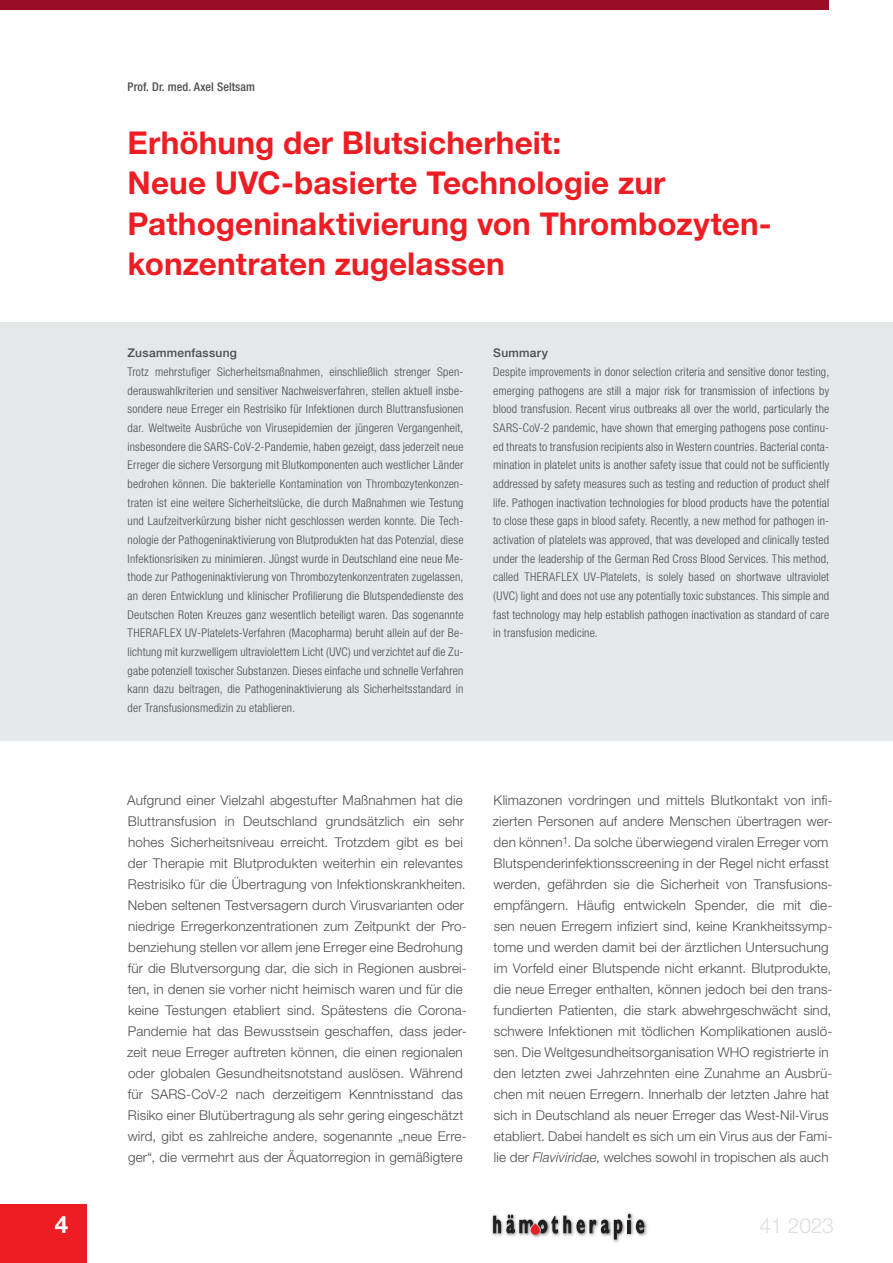
<style>
.page{position:relative;width:893px;height:1263px;background:#fff}
.page>*{position:absolute;margin:0;border:0;box-sizing:border-box;transform-origin:0 0}
.Titel___Variante1{font:700 31.5px/40.5px "Helvetica Neue LT Std";letter-spacing:.005em;color:#ee1d23}
.t1{font:700 24px "Helvetica Neue LT Std";color:#fff}
.t2{font:300 21px "Helvetica Neue LT Std";letter-spacing:-.01em;color:#dcdddf}
.Fließtext{font:300 13.5px/21px "Helvetica Neue LT Std";letter-spacing:.01em;color:#4b4c4d}
.Fließtext-2{font:300 condensed 12px/18.6px "Helvetica Neue LT Std";letter-spacing:.015em;color:#4b4c4d;text-align:justify}
.Autor_über_Titel{font:500 condensed 12px "Helvetica Neue LT Std";letter-spacing:.01em;color:#4b4c4d}
.Überschrift__Zusamme{font:500 12px "Helvetica Neue LT Std";letter-spacing:.02em;color:#4b4c4d}
.s1{font-style:italic}
</style>
<div class="page">
<div style="left:0;top:1204px;width:87px;height:59px;background:#ee1d23"></div>
<img style="left:491px;top:1213px;width:157px;height:30px">
<svg style="left:493px;top:1214px;width:151px;height:25px"></svg>
<div style="left:0;top:0;width:829px;height:10px;background:#990d25"></div>
<div style="left:0;top:322px;width:893px;height:419px;background:#e6e7e9"></div>
<p class="Autor_über_Titel" style="left:128px;top:79px;width:129px">Prof. Dr. med. Axel Seltsam</p>
<p class="Titel___Variante1" style="left:128px;top:122px;width:646px">Erhöhung der Blutsicherheit:<br>Neue UVC-basierte Technologie zur Pathogeninaktivierung von Thrombozyten&shy;konzentraten zugelassen</p>
<p class="Überschrift__Zusamme" style="left:128px;top:346px;width:111px">Zusammenfassung</p>
<p class="Fließtext-2" style="left:128px;top:362px;width:337px">Trotz mehrstufiger Sicherheitsmaßnahmen, einschließlich strenger Spen&shy;derauswahlkriterien und sensitiver Nachweisverfahren, stellen aktuell insbe&shy;sondere neue Erreger ein Restrisiko für Infektionen durch Bluttransfusionen dar. Weltweite Ausbrüche von Virusepidemien der jüngeren Vergangenheit, insbesondere die SARS-CoV-2-Pandemie, haben gezeigt, dass jederzeit neue Erreger die sichere Versorgung mit Blutkomponenten auch westlicher Länder bedrohen können. Die bakterielle Kontamination von Thrombozytenkonzen&shy;traten ist eine weitere Sicherheitslücke, die durch Maßnahmen wie Testung und Laufzeitverkürzung bisher nicht geschlossen werden konnte. Die Tech&shy;nologie der Pathogeninaktivierung von Blutprodukten hat das Potenzial, diese Infektionsrisiken zu minimieren. Jüngst wurde in Deutschland eine neue Me&shy;thode zur Pathogeninaktivierung von Thrombozytenkonzentraten zugelassen, an deren Entwicklung und klinischer Profilierung die Blutspendedienste des Deutschen Roten Kreuzes ganz wesentlich beteiligt waren. Das sogenannte THERAFLEX UV-Platelets-Verfahren (Macopharma) beruht allein auf der Be&shy;lichtung mit kurzwelligem ultraviolettem Licht (UVC) und verzichtet auf die Zu&shy;gabe potenziell toxischer Substanzen. Dieses einfache und schnelle Verfahren kann dazu beitragen, die Pathogeninaktivierung als Sicherheitsstandard in der Transfusionsmedizin zu etablieren.</p>
<p class="Überschrift__Zusamme" style="left:493px;top:346px;width:56px">Summary</p>
<p class="Fließtext-2" style="left:493px;top:362px;width:337px">Despite improvements in donor selection criteria and sensitive donor testing, emerging pathogens are still a major risk for transmission of infections by blood transfusion. Recent virus outbreaks all over the world, particularly the SARS-CoV-2 pandemic, have shown that emerging pathogens pose continu&shy;ed threats to transfusion recipients also in Western countries. Bacterial conta&shy;mination in platelet units is another safety issue that could not be sufficiently addressed by safety measures such as testing and reduction of product shelf life. Pathogen inactivation technologies for blood products have the potential to close these gaps in blood safety. Recently, a new method for pathogen in&shy;activation of platelets was approved, that was developed and clinically tested under the leadership of the German Red Cross Blood Services. This method, called THERAFLEX UV-Platelets, is solely based on shortwave ultraviolet (UVC) light and does not use any potentially toxic substances. This simple and fast technology may help establish pathogen inactivation as standard of care in transfusion medicine.</p>
<p class="Fließtext" style="left:127px;top:789px;width:341px">Aufgrund einer Vielzahl abgestufter Maßnahmen hat die Bluttransfusion in Deutschland grundsätzlich ein sehr hohes Sicherheitsniveau erreicht. Trotzdem gibt es bei der Therapie mit Blutprodukten weiterhin ein relevantes Restrisiko für die Übertragung von Infektionskrankheiten.<br>Neben seltenen Testversagern durch Virusvarianten oder niedrige Erregerkonzentrationen zum Zeitpunkt der Pro&shy;benziehung stellen vor allem jene Erreger eine Bedrohung für die Blutversorgung dar, die sich in Regionen ausbrei&shy;ten, in denen sie vorher nicht heimisch waren und für die keine Testungen etabliert sind. Spätestens die Corona-Pandemie hat das Bewusstsein geschaffen, dass jeder&shy;zeit neue Erreger auftreten können, die einen regionalen oder globalen Gesundheitsnotstand auslösen. Während für SARS-CoV-2 nach derzeitigem Kenntnisstand das Risiko einer Blutübertragung als sehr gering eingeschätzt wird, gibt es zahlreiche andere, sogenannte „neue Erre&shy;ger“, die vermehrt aus der Äquatorregion in gemäßigtere</p>
<p class="Fließtext" style="left:493px;top:789px;width:341px">Klimazonen vordringen und mittels Blutkontakt von infi&shy;zierten Personen auf andere Menschen übertragen wer&shy;den können<sup>1</sup>. Da solche überwiegend viralen Erreger vom Blutspenderinfektionsscreening in der Regel nicht erfasst werden, gefährden sie die Sicherheit von Transfusions&shy;empfängern. Häufig entwickeln Spender, die mit die&shy;sen neuen Erregern infiziert sind, keine Krankheitssymp&shy;tome und werden damit bei der ärztlichen Untersuchung im Vorfeld einer Blutspende nicht erkannt. Blutprodukte, die neue Erreger enthalten, können jedoch bei den trans&shy;fundierten Patienten, die stark abwehrgeschwächt sind, schwere Infektionen mit tödlichen Komplikationen auslö&shy;sen. Die Weltgesundheitsorganisation WHO registrierte in den letzten zwei Jahrzehnten eine Zunahme an Ausbrü&shy;chen mit neuen Erregern. Innerhalb der letzten Jahre hat sich in Deutschland als neuer Erreger das West-Nil-Virus etabliert. Dabei handelt es sich um ein Virus aus der Fami&shy;lie der <span class="s1">Flaviviridae</span>, welches sowohl in tropischen als auch</p>
<h2 class="t1" style="left:55px;top:1210px;width:15px">4</h2>
<h3 class="t2" style="left:759px;top:1213px;width:76px">41 2023</h3>
</div>
